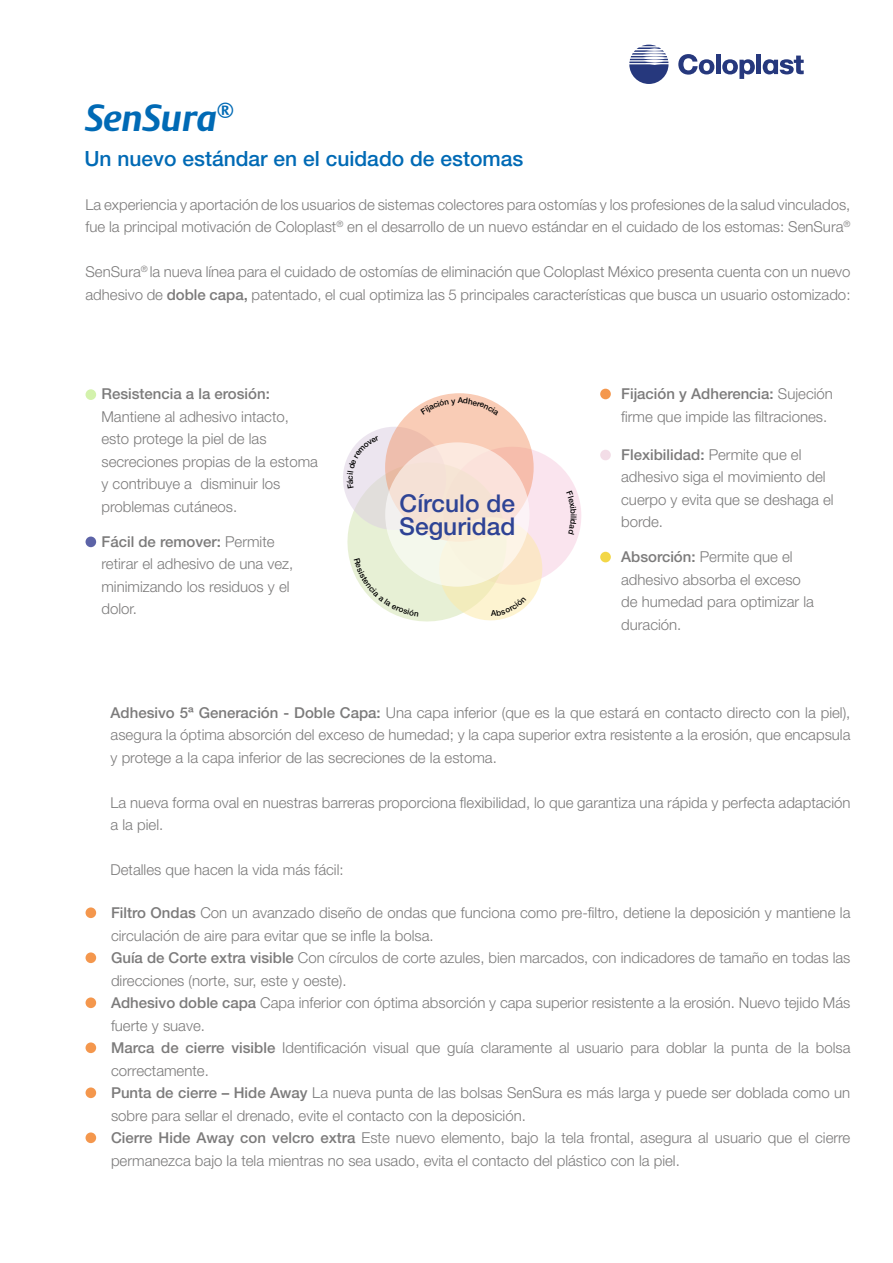
<style>
.page{position:relative;width:893px;height:1263px;background:#fff}
.page>*{position:absolute;margin:0;border:0;box-sizing:border-box;transform-origin:0 0}
.t1{font:italic 700 37.5px "DTL Argo T";color:#006ab5}
.t2{font:500 24.6px/23.1px "Helvetica Neue LT Pro";color:#2e4395}
.t3{font:500 21px "Helvetica Neue LT Pro";color:#006ab5}
.t4{font:300 15px/22.5px "Helvetica Neue LT Pro";color:#7c7b7b}
.t5{font:500 15px "Helvetica Neue LT Pro";color:#7c7b7b}
.s1{font-weight:500}
</style>
<div class="page">
<svg style="left:678px;top:54px;width:36px;height:21px"></svg>
<div style="left:716px;top:54px;width:5px;height:20px;background:#26387d"></div>
<div style="left:756px;top:54px;width:5px;height:20px;background:#26387d"></div>
<svg style="left:722px;top:59px;width:33px;height:20px"></svg>
<svg style="left:763px;top:56px;width:41px;height:18px"></svg>
<svg style="left:629px;top:45px;width:39px;height:39px"></svg>
<div style="left:86px;top:907px;width:10px;height:11px;background:#f4974d;border-radius:50%"></div>
<div style="left:86px;top:952px;width:10px;height:11px;background:#f4974d;border-radius:50%"></div>
<div style="left:86px;top:997px;width:10px;height:11px;background:#f4974d;border-radius:50%"></div>
<div style="left:86px;top:1042px;width:10px;height:11px;background:#f4974d;border-radius:50%"></div>
<div style="left:86px;top:1087px;width:10px;height:11px;background:#f4974d;border-radius:50%"></div>
<div style="left:86px;top:1132px;width:10px;height:11px;background:#f4974d;border-radius:50%"></div>
<div style="left:600px;top:389px;width:11px;height:10px;background:#f4974d;border-radius:50%"></div>
<div style="left:86px;top:389px;width:10px;height:11px;background:#d3f2ac;border-radius:50%"></div>
<div style="left:86px;top:536px;width:10px;height:11px;background:#5c63a7;border-radius:50%"></div>
<div style="left:600px;top:450px;width:11px;height:10px;background:#f3dde7;border-radius:50%"></div>
<div style="left:600px;top:552px;width:11px;height:10px;background:#f3d747;border-radius:50%"></div>
<div style="left:385px;top:393px;width:149px;height:149px;background:#f9ccb6;border-radius:50%"></div>
<svg style="left:420px;top:398px;width:79px;height:7px"></svg>
<svg style="left:343px;top:427px;width:238px;height:194px"></svg>
<h1 class="t1" style="left:85px;top:95px;width:150px">SenSura<sup>®</sup></h1>
<h3 class="t3" style="left:84px;top:146px;width:440px">Un nuevo estándar en el cuidado de estomas</h3>
<p class="t4" style="left:86px;top:193px;width:766px">La experiencia y aportación de los usuarios de sistemas colectores para ostomías y los profesiones de la salud vinculados, fue la principal motivación de Coloplast<sup>®</sup> en el desarrollo de un nuevo estándar en el cuidado de los estomas: SenSura<sup>®</sup></p>
<p class="t4" style="left:86px;top:260px;width:766px">SenSura<sup>®</sup> la nueva línea para el cuidado de ostomías de eliminación que Coloplast México presenta cuenta con un nuevo adhesivo de <span class="s1">doble capa,</span> patentado, el cual optimiza las 5 principales características que busca un usuario ostomizado:</p>
<p class="t5" style="left:101px;top:385px;width:170px">Resistencia a la erosión:</p>
<p class="t4" style="left:101px;top:405px;width:218px">Mantiene al adhesivo intacto, esto protege la piel de las secreciones propias de la estoma y contribuye a disminuir los problemas cutáneos.</p>
<p class="t4" style="left:101px;top:530px;width:193px"><span class="s1">Fácil de remover:</span> Permite retirar el adhesivo de una vez, minimizando los residuos y el dolor.</p>
<h2 class="t2" style="left:399px;top:491px;width:118px">Círculo de<br>Seguridad</h2>
<p class="t4" style="left:621px;top:382px;width:213px"><span class="s1">Fijación y Adherencia:</span> Sujeción firme que impide las filtraciones.</p>
<p class="t4" style="left:621px;top:443px;width:214px"><span class="s1">Flexibilidad:</span> Permite que el adhesivo siga el movimiento del cuerpo y evita que se deshaga el borde.</p>
<p class="t4" style="left:621px;top:546px;width:194px"><span class="s1">Absorción:</span> Permite que el adhesivo absorba el exceso de humedad para optimizar la duración.</p>
<p class="t4" style="left:111px;top:701px;width:741px;text-align:justify"><span class="s1">Adhesivo 5ª Generación - Doble Capa:</span> Una capa inferior (que es la que estará en contacto directo con la piel), asegura la óptima absorción del exceso de humedad; y la capa superior extra resistente a la erosión, que encapsula y protege a la capa inferior de las secreciones de la estoma.</p>
<p class="t4" style="left:111px;top:791px;width:741px">La nueva forma oval en nuestras barreras proporciona flexibilidad, lo que garantiza una rápida y perfecta adaptación a la piel.</p>
<p class="t4" style="left:111px;top:858px;width:235px">Detalles que hacen la vida más fácil:</p>
<p class="t4" style="left:111px;top:901px;width:741px"><span class="s1">Filtro Ondas</span> Con un avanzado diseño de ondas que funciona como pre-filtro, detiene la deposición y mantiene la circulación de aire para evitar que se infle la bolsa.<br><span class="s1">Guía de Corte extra visible</span> Con círculos de corte azules, bien marcados, con indicadores de tamaño en todas las direcciones (norte, sur, este y oeste).<br><span class="s1">Adhesivo doble capa</span> Capa inferior con óptima absorción y capa superior resistente a la erosión. Nuevo tejido Más fuerte y suave.<br><span class="s1">Marca de cierre visible</span> Identificación visual que guía claramente al usuario para doblar la punta de la bolsa correctamente.<br><span class="s1">Punta de cierre – Hide Away</span> La nueva punta de las bolsas SenSura es más larga y puede ser doblada como un sobre para sellar el drenado, evite el contacto con la deposición.<br><span class="s1">Cierre Hide Away con velcro extra</span> Este nuevo elemento, bajo la tela frontal, asegura al usuario que el cierre permanezca bajo la tela mientras no sea usado, evita el contacto del plástico con la piel.</p>
</div>
